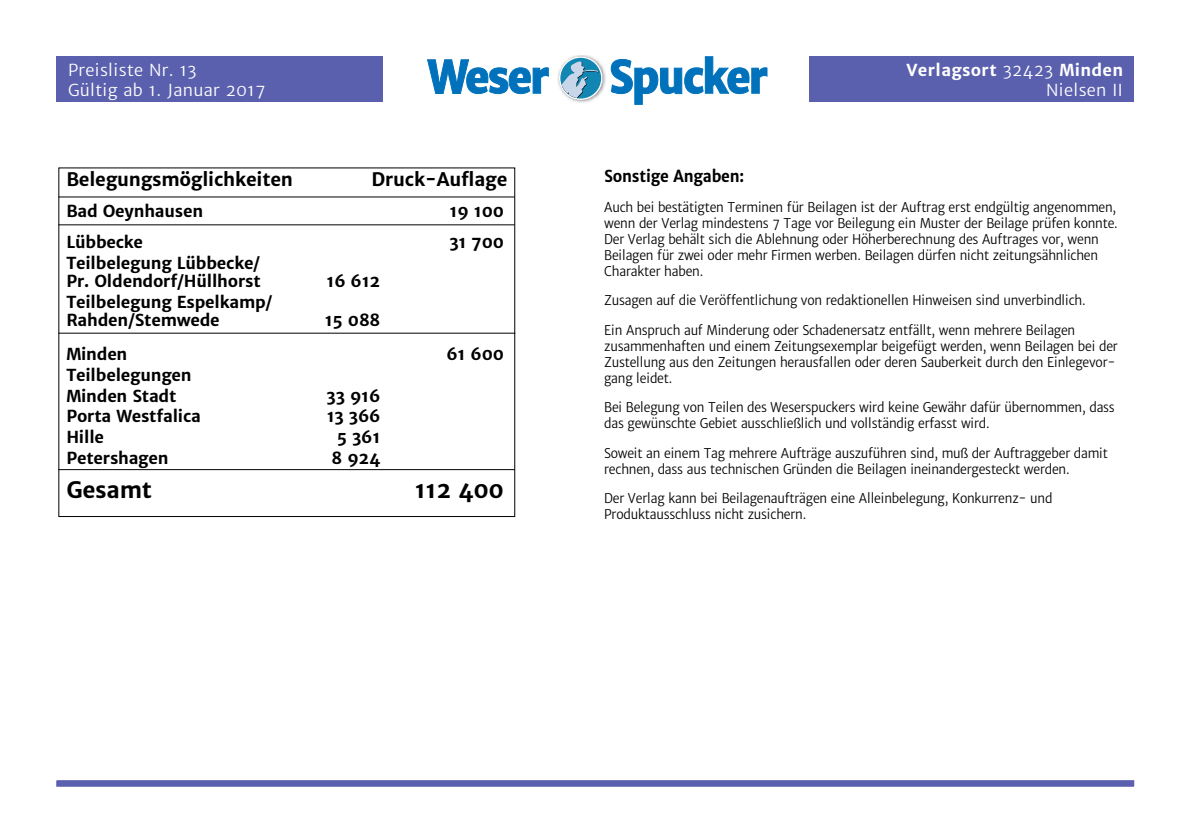
<style>
.page{position:relative;width:1191px;height:840px;background:#fff}
.page>*{position:absolute;margin:0;border:0;box-sizing:border-box;transform-origin:0 0}
.t1{font:700 22px "Merriweather Sans";letter-spacing:-.015em;color:#000}
.t2{font:700 18px "Merriweather Sans";letter-spacing:-.015em;color:#000}
.t3{font:700 16px/18px "Merriweather Sans";letter-spacing:-.015em;color:#000}
.t4{font:16px "Merriweather Sans";letter-spacing:.02em;color:#fff}
.t5{font:700 16px "Merriweather Sans";letter-spacing:.02em;color:#fff}
.t6{font:700 16px "Merriweather Sans";letter-spacing:-.015em;color:#000;scale:.92 1}
.t7{font:13px/16px "Merriweather Sans";letter-spacing:-.015em;color:#000;scale:.92 1}
.s1{font-weight:400}
</style>
<div class="page">
<div style="left:57px;top:57px;width:1077px;height:45px;background:#5a60ad"></div>
<div style="left:383px;top:51px;width:425px;height:59px;background:#fff"></div>
<svg style="left:427px;top:59px;width:122px;height:35px"></svg>
<svg style="left:610px;top:56px;width:157px;height:49px"></svg>
<svg style="left:559px;top:56px;width:43px;height:44px"></svg>
<div style="left:560px;top:58px;width:41px;height:40px;background:#1286b3;border-radius:50%"></div>
<svg style="left:560px;top:61px;width:39px;height:34px"></svg>
<img style="left:565px;top:95px;width:34px;height:8px">
<hr style="left:58px;top:196px;width:457px;height:1px;background:#000">
<hr style="left:58px;top:224px;width:456px;height:1px;background:#000">
<hr style="left:58px;top:332px;width:457px;height:1px;background:#000">
<hr style="left:58px;top:469px;width:457px;height:1px;background:#000">
<div style="left:56px;top:780px;width:1077px;height:6px;background:#5a60ad"></div>
<p class="t4" style="left:68px;top:61px;width:130px">Preisliste Nr. 13</p>
<p class="t5" style="left:906px;top:61px;width:218px">Verlagsort <span class="s1">32423</span> Minden</p>
<p class="t4" style="left:68px;top:81px;width:199px">Gültig ab 1. Januar 2017</p>
<p class="t4" style="left:1046px;top:81px;width:78px">Nielsen II</p>
<h2 class="t2" style="left:66px;top:169px;width:228px">Belegungsmöglichkeiten</h2>
<h2 class="t2" style="left:371px;top:169px;width:138px">Druck-Auflage</h2>
<p class="t3" style="left:66px;top:202px;width:138px">Bad Oeynhausen</p>
<p class="t3" style="left:449px;top:202px;width:56px">19 100</p>
<p class="t3" style="left:66px;top:234px;width:78px">Lübbecke</p>
<p class="t3" style="left:449px;top:234px;width:56px">31 700</p>
<p class="t3" style="left:66px;top:254px;width:196px">Teilbelegung Lübbecke/<br>Pr. Oldendorf/Hüllhorst</p>
<p class="t3" style="left:326px;top:272px;width:55px">16 612</p>
<p class="t3" style="left:66px;top:293px;width:207px">Teilbelegung Espelkamp/<br>Rahden/Stemwede</p>
<p class="t3" style="left:325px;top:311px;width:57px">15 088</p>
<p class="t3" style="left:66px;top:345px;width:63px">Minden</p>
<p class="t3" style="left:446px;top:345px;width:59px">61 600</p>
<p class="t3" style="left:66px;top:364px;width:127px;line-height:20.8px">Teilbelegungen<br>Minden Stadt</p>
<p class="t3" style="left:327px;top:387px;width:55px">33 916</p>
<p class="t3" style="left:66px;top:407px;width:136px">Porta Westfalica</p>
<p class="t3" style="left:327px;top:407px;width:55px">13 366</p>
<p class="t3" style="left:66px;top:428px;width:39px">Hille</p>
<p class="t3" style="left:337px;top:428px;width:45px">5 361</p>
<p class="t3" style="left:66px;top:449px;width:104px">Petershagen</p>
<p class="t3" style="left:331px;top:449px;width:50px">8 924</p>
<h1 class="t1" style="left:66px;top:477px;width:87px">Gesamt</h1>
<h1 class="t1" style="left:415px;top:477px;width:91px">112 400</h1>
<p class="t6" style="left:604px;top:167px;width:154px">Sonstige Angaben:</p>
<p class="t7" style="left:604px;top:199px;width:560px">Auch bei bestätigten Terminen für Beilagen ist der Auftrag erst endgültig angenommen, wenn der Verlag mindestens 7 Tage vor Beilegung ein Muster der Beilage prüfen konnte.<br>Der Verlag behält sich die Ablehnung oder Höherberechnung des Auftrages vor, wenn Beilagen für zwei oder mehr Firmen werben. Beilagen dürfen nicht zeitungsähnlichen Charakter haben.</p>
<p class="t7" style="left:604px;top:292px;width:525px">Zusagen auf die Veröffentlichung von redaktionellen Hinweisen sind unverbindlich.</p>
<p class="t7" style="left:604px;top:322px;width:560px">Ein Anspruch auf Minderung oder Schadenersatz entfällt, wenn mehrere Beilagen zusammenhaften und einem Zeitungsexemplar beigefügt werden, wenn Beilagen bei der Zustellung aus den Zeitungen herausfallen oder deren Sauberkeit durch den Einlegevor&shy;gang leidet.</p>
<p class="t7" style="left:604px;top:399px;width:556px">Bei Belegung von Teilen des Weserspuckers wird keine Gewähr dafür übernommen, dass das gewünschte Gebiet ausschließlich und vollständig erfasst wird.</p>
<p class="t7" style="left:604px;top:445px;width:549px">Soweit an einem Tag mehrere Aufträge auszuführen sind, muß der Auftraggeber damit rechnen, dass aus technischen Gründen die Beilagen ineinandergesteckt werden.</p>
<p class="t7" style="left:604px;top:490px;width:489px">Der Verlag kann bei Beilagenaufträgen eine Alleinbelegung, Konkurrenz- und<br>Produktausschluss nicht zusichern.</p>
</div>
